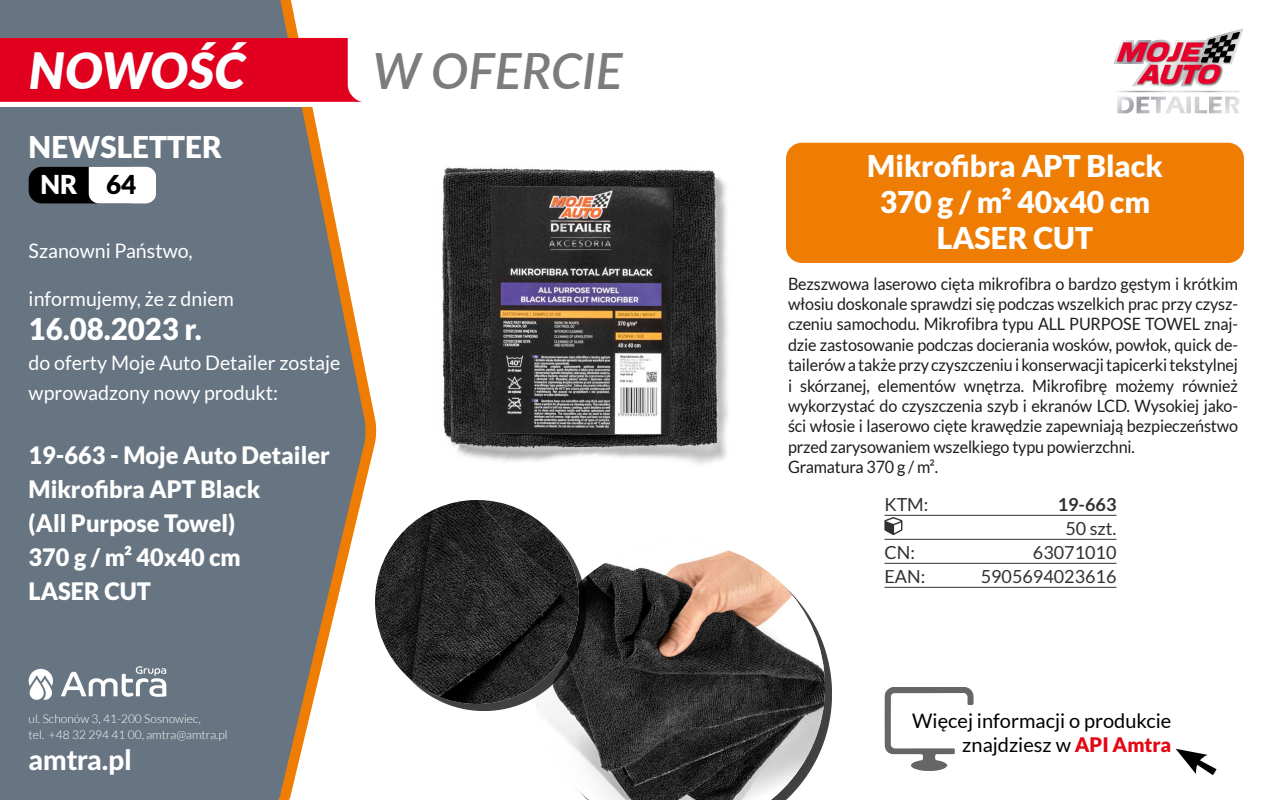
<style>
.page{position:relative;width:1280px;height:800px;background:#fff}
.page>*{position:absolute;margin:0;border:0;box-sizing:border-box;transform-origin:0 0}
.t1{font:italic 600 50px "Lato";color:#7c7c7b}
.t2{font:italic 900 50px "Lato";letter-spacing:-.005em;color:#fbffff}
.t3{font:900 30px/36px "Lato";color:#fff;text-align:center}
.t4{font:800 28px "Lato";color:#fff}
.t5{font:900 26px "Lato";color:#fff}
.t6{font:900 24px/34px "Lato";color:#fff}
.t7{font:20px/30px "Lato";color:#fff}
.t8{font:20px/24px "Lato";color:#000;text-align:right}
.t9{font:18px "Lato";color:#30302e}
.t10{font:700 18px "Lato";color:#30302e}
.t11{font:17px/20.4px "Lato";letter-spacing:-.01em;color:#1d1d20;scale:.95 1}
.t12{font:300 12px/16px "Lato";color:#fff}
.s1{color:#000}
.s2{font-weight:900;color:#e30613}
</style>
<div class="page">
<svg style="left:0;top:0;width:366px;height:800px;background:#777f88"></svg>
<svg style="left:29px;top:669px;width:24px;height:31px"></svg>
<svg style="left:61px;top:666px;width:105px;height:31px"></svg>
<div style="left:29px;top:167px;width:113px;height:36px;background:#000;border-radius:13px"></div>
<div style="left:89px;top:167px;width:67px;height:36px;background:#fff"></div>
<div style="left:0;top:59px;width:627px;height:48px;background:#fff"></div>
<svg style="left:0;top:35px;width:366px;height:67px;background:#de112d"></svg>
<hr style="left:884px;top:515px;width:232px;height:1px;background:#30302e">
<hr style="left:884px;top:539px;width:232px;height:1px;background:#30302e">
<hr style="left:884px;top:563px;width:232px;height:1px;background:#30302e">
<hr style="left:884px;top:587px;width:232px;height:1px;background:#30302e">
<svg style="left:884px;top:517px;width:18px;height:18px"></svg>
<svg style="left:885px;top:687px;width:89px;height:84px"></svg>
<svg style="left:1176px;top:749px;width:41px;height:26px"></svg>
<div style="left:786px;top:143px;width:458px;height:120px;background:#ef7d04;border-radius:16px"></div>
<svg style="left:1113px;top:28px;width:131px;height:85px"></svg>
<img style="left:442px;top:167px;width:286px;height:336px">
<div style="left:542px;top:549px;width:290px;height:251px;background:#000;opacity:.75"></div>
<img style="left:542px;top:549px;width:283px;height:251px">
<div style="left:382px;top:507px;width:204px;height:204px;background:#000;opacity:.75"></div>
<img style="left:375px;top:500px;width:204px;height:204px;border-radius:102px">
<h1 class="t2" style="left:29px;top:34px;width:218px">NOWOŚĆ</h1>
<h1 class="t1" style="left:373px;top:35px;width:251px">W OFERCIE</h1>
<h2 class="t3" style="left:29px;top:128px;width:195px">NEWSLETTER</h2>
<h3 class="t5" style="left:41px;top:170px;width:97px">NR <span class="s1">64</span></h3>
<p class="t7" style="left:29px;top:235px;width:166px">Szanowni Państwo,</p>
<p class="t7" style="left:29px;top:283px;width:207px">informujemy, że z dniem</p>
<h2 class="t3" style="left:29px;top:310px;width:174px">16.08.2023 r.</h2>
<p class="t7" style="left:29px;top:347px;width:313px">do oferty Moje Auto Detailer zostaje wprowadzony nowy produkt:</p>
<h3 class="t6" style="left:29px;top:437px;width:303px">19-663 - Moje Auto Detailer<br>Mikrofibra APT Black<br>(All Purpose Towel)<br>370 g / m² 40x40 cm<br>LASER CUT</h3>
<p class="t12" style="left:29px;top:711px;width:201px">ul. Schonów 3, 41-200 Sosnowiec,<br>tel. +48 32 294 41 00, amtra@amtra.pl</p>
<h3 class="t4" style="left:29px;top:739px;width:104px">amtra.pl</h3>
<h2 class="t3" style="left:867px;top:148px;width:297px">Mikrofibra APT Black<br>370 g / m² 40x40 cm<br>LASER CUT</h2>
<p class="t11" style="left:788px;top:273px;width:475px">Bezszwowa laserowo cięta mikrofibra o bardzo gęstym i krótkim włosiu doskonale sprawdzi się podczas wszelkich prac przy czysz&shy;czeniu samochodu. Mikrofibra typu ALL PURPOSE TOWEL znaj&shy;dzie zastosowanie podczas docierania wosków, powłok, quick de&shy;tailerów a także przy czyszczeniu i konserwacji tapicerki tekstylnej i skórzanej, elementów wnętrza. Mikrofibrę możemy również wykorzystać do czyszczenia szyb i ekranów LCD. Wysokiej jako&shy;ści włosie i laserowo cięte krawędzie zapewniają bezpieczeństwo przed zarysowaniem wszelkiego typu powierzchni.<br>Gramatura 370 g / m².</p>
<p class="t9" style="left:884px;top:495px;width:45px">KTM:</p>
<p class="t10" style="left:1058px;top:494px;width:60px">19-663</p>
<p class="t9" style="left:1065px;top:519px;width:53px">50 szt.</p>
<p class="t9" style="left:884px;top:543px;width:32px">CN:</p>
<p class="t9" style="left:1033px;top:543px;width:85px">63071010</p>
<p class="t9" style="left:884px;top:567px;width:42px">EAN:</p>
<p class="t9" style="left:981px;top:567px;width:137px">5905694023616</p>
<p class="t8" style="left:912px;top:709px;width:261px">Więcej informacji o produkcie znajdziesz w <span class="s2">API Amtra</span></p>
</div>
